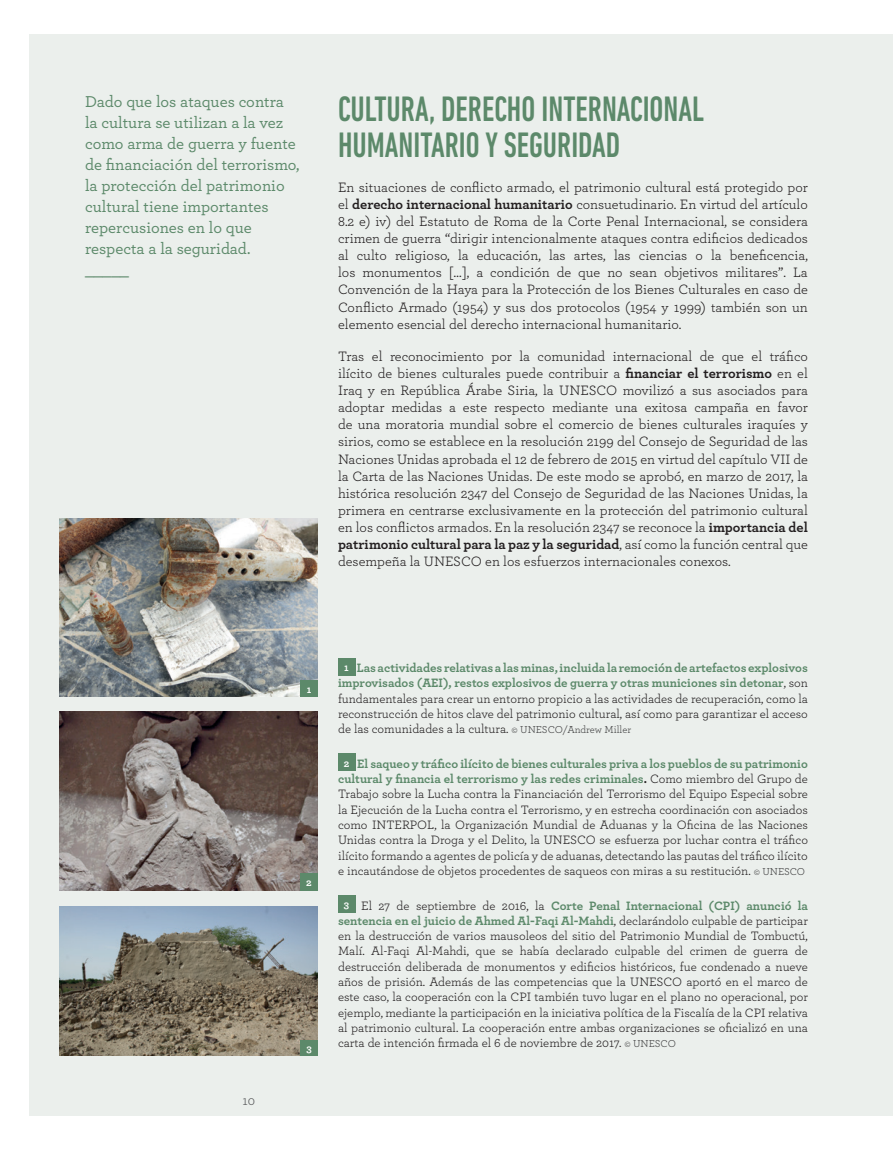
<style>
.page{position:relative;width:893px;height:1149px;background:#fff}
.page>*{position:absolute;margin:0;border:0;box-sizing:border-box;transform-origin:0 0}
.t1{font:500 condensed 36px/36px "DIN Next LT Pro";color:#5c896a;scale:.9 1}
.t2{font:500 16.5px/21px "Archer";color:#5c896a}
.t3{font:14.25px/17.1px "Archer";color:#231f20;text-align:justify}
.t4{font:13.5px "Archer";color:#57585a}
.t5{font:12.75px/15.3px "Archer";color:#231f20;text-align:justify}
.t6{font:700 10.5px "Archer";color:#fff}
.s1{font-weight:700}
.s2{font-weight:700;font-size:10.5px;color:#fff}
.s3{font-weight:700;color:#5c896a}
.s4{font-size:10.5px;color:#3e3e3f}
</style>
<div class="page">
<div style="left:30px;top:34px;width:863px;height:1081px;background:#ebefec"></div>
<div style="left:338px;top:658px;width:17px;height:17px;background:#5c896a"></div>
<div style="left:338px;top:753px;width:17px;height:17px;background:#5c896a"></div>
<div style="left:338px;top:895px;width:17px;height:17px;background:#5c896a"></div>
<img style="left:60px;top:518px;width:257px;height:178px">
<div style="left:300px;top:680px;width:17px;height:16px;background:#5c896a"></div>
<img style="left:60px;top:711px;width:257px;height:179px">
<div style="left:300px;top:873px;width:17px;height:17px;background:#5c896a"></div>
<img style="left:60px;top:906px;width:257px;height:148px">
<div style="left:300px;top:1039px;width:17px;height:15px;background:#5c896a"></div>
<p class="t2" style="left:85px;top:90px;width:216px">Dado que los ataques contra la cultura se utilizan a la vez como arma de guerra y fuente de financiación del terrorismo, la protección del patrimonio cultural tiene importantes repercusiones en lo que respecta a la seguridad.<br>_____</p>
<h1 class="t1" style="left:338px;top:90px;width:408px">CULTURA, DERECHO INTERNACIONAL<br>HUMANITARIO Y SEGURIDAD</h1>
<p class="t3" style="left:338px;top:178px;width:471px">En situaciones de conflicto armado, el patrimonio cultural está protegido por el <span class="s1">derecho internacional humanitario</span> consuetudinario. En virtud del artículo 8.2 e) iv) del Estatuto de Roma de la Corte Penal Internacional, se considera crimen de guerra “dirigir intencionalmente ataques contra edificios dedicados al culto religioso, la educación, las artes, las ciencias o la beneficencia, los monumentos […], a condición de que no sean objetivos militares”. La Convención de la Haya para la Protección de los Bienes Culturales en caso de Conflicto Armado (1954) y sus dos protocolos (1954 y 1999) también son un elemento esencial del derecho internacional humanitario.</p>
<p class="t3" style="left:338px;top:347px;width:471px">Tras el reconocimiento por la comunidad internacional de que el tráfico ilícito de bienes culturales puede contribuir a <span class="s1">financiar el terrorismo</span> en el Iraq y en República Árabe Siria, la UNESCO movilizó a sus asociados para adoptar medidas a este respecto mediante una exitosa campaña en favor de una moratoria mundial sobre el comercio de bienes culturales iraquíes y sirios, como se establece en la resolución 2199 del Consejo de Seguridad de las Naciones Unidas aprobada el 12 de febrero de 2015 en virtud del capítulo VII de la Carta de las Naciones Unidas. De este modo se aprobó, en marzo de 2017, la histórica resolución 2347 del Consejo de Seguridad de las Naciones Unidas, la primera en centrarse exclusivamente en la protección del patrimonio cultural en los conflictos armados. En la resolución 2347 se reconoce la <span class="s1">importancia del patrimonio cultural para la paz y la seguridad</span>, así como la función central que desempeña la UNESCO en los esfuerzos internacionales conexos.</p>
<p class="t4" style="left:242px;top:1090px;width:14px">10</p>
<p class="t6" style="left:307px;top:681px;width:6px">1</p>
<p class="t6" style="left:306px;top:874px;width:7px">2</p>
<p class="t6" style="left:306px;top:1039px;width:7px">3</p>
<p class="t5" style="left:338px;top:659px;width:471px;text-indent:6px"><span class="s2">1</span> <span class="s3">Las actividades relativas a las minas, incluida la remociónde artefactos explosivos improvisados (AEI), restos explosivos de guerra y otras municiones sin detonar</span>, son fundamentales para crear un entorno propicio a las actividades de recuperación, como la reconstrucción de hitos clave del patrimonio cultural, así como para garantizar el acceso de las comunidades a la cultura. <span class="s4">© UNESCO/Andrew Miller</span></p>
<p class="t5" style="left:338px;top:755px;width:471px;text-align:center"><span class="s2">2</span> <span class="s3">El saqueo y tráfico ilícito de bienes culturales priva a los pueblos de su patrimonio cultural y financia el terrorismo y las redes criminales</span><span class="s1">.</span> Como miembro del Grupo de Trabajo sobre la Lucha contra la Financiación del Terrorismo del Equipo Especial sobre la Ejecución de la Lucha contra el Terrorismo, y en estrecha coordinación con asociados como INTERPOL, la Organización Mundial de Aduanas y la Oficina de las Naciones Unidas contra la Droga y el Delito, la UNESCO se esfuerza por luchar contra el tráfico ilícito formando a agentes de policía y de aduanas, detectando las pautas del tráfico ilícito e incautándose de objetos procedentes de saqueos con miras a su restitución. <span class="s4">© UNESCO</span></p>
<p class="t5" style="left:338px;top:896px;width:471px;text-indent:6px"><span class="s2">3</span> El 27 de septiembre de 2016, la <span class="s3">Corte Penal Internacional (CPI) anunció la sentencia en el juicio de Ahmed Al-Faqi Al-Mahdi</span>, declarándolo culpable de participar en la destrucción de varios mausoleos del sitio del Patrimonio Mundial de Tombuctú, Malí. Al-Faqi Al-Mahdi, que se había declarado culpable del crimen de guerra de destrucción deliberada de monumentos y edificios históricos, fue condenado a nueve años de prisión. Además de las competencias que la UNESCO aportó en el marco de este caso, la cooperación con la CPI también tuvo lugar en el plano no operacional, por ejemplo, mediante la participación en la iniciativa política de la Fiscalía de la CPI relativa al patrimonio cultural. La cooperación entre ambas organizaciones se oficializó en una carta de intención firmada el 6 de noviembre de 2017. <span class="s4">© UNESCO</span></p>
</div>
